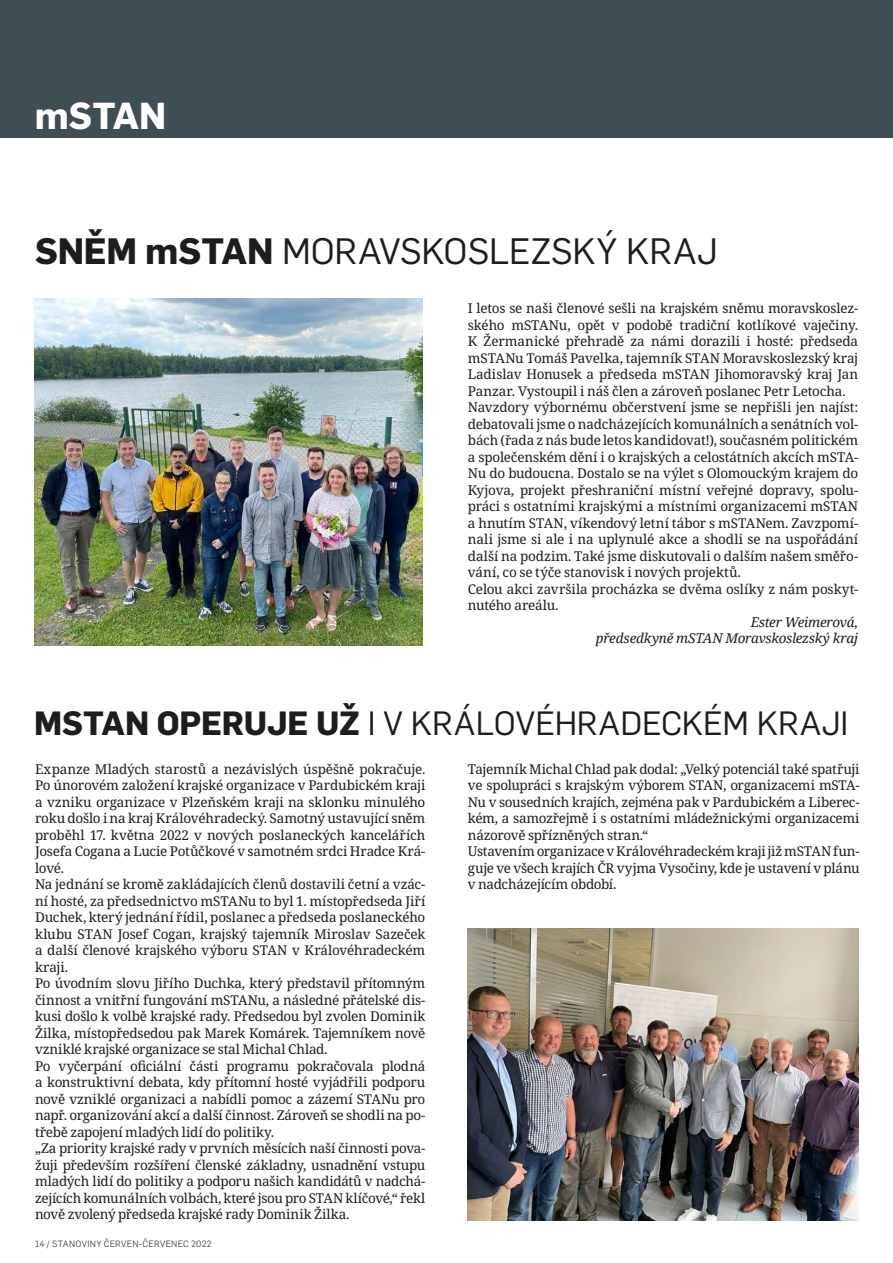
<style>
.page{position:relative;width:893px;height:1263px;background:#fff}
.page>*{position:absolute;margin:0;border:0;box-sizing:border-box;transform-origin:0 0}
.t1{font:700 36.9px "Flama";color:#fff}
.t2{font:36px "Flama";letter-spacing:-.005em;color:#1d1d1b}
.t3{font:33px "Flama";color:#1d1d1b}
.t4{font:13.5px/16.5px "Noto Serif";letter-spacing:-.015em;color:#1d1d1b}
.t5{font:italic 13.5px/16.5px "Noto Serif";letter-spacing:-.02em;color:#1d1d1b;text-align:right}
.t6{font:9px "Flama";letter-spacing:.03em;color:#3f4e55}
.s1{font-weight:700}
</style>
<div class="page">
<div style="left:0;top:0;width:893px;height:138px;background:#3f4e55"></div>
<img style="left:34px;top:299px;width:388px;height:346px">
<img style="left:468px;top:928px;width:391px;height:292px">
<h1 class="t1" style="left:35px;top:89px;width:133px">mSTAN</h1>
<h2 class="t2" style="left:35px;top:226px;width:684px"><span class="s1">SNĚM mSTAN</span> MORAVSKOSLEZSKÝ KRAJ</h2>
<p class="t4" style="left:468px;top:300px;width:392px">I letos se naši členové sešli na krajském sněmu moravskoslez&shy;ského mSTANu, opět v podobě tradiční kotlíkové vaječiny.<br>K Žermanické přehradě za námi dorazili i hosté: předseda mSTANu Tomáš Pavelka, tajemník STAN Moravskoslezský kraj Ladislav Honusek a předseda mSTAN Jihomoravský kraj Jan Panzar. Vystoupil i náš člen a zároveň poslanec Petr Letocha.<br>Navzdory výbornému občerstvení jsme se nepřišli jen najíst: debatovali jsme o nadcházejících komunálních a senátních vol&shy;bách (řada z nás bude letos kandidovat!), současném politickém a společenském dění i o krajských a celostátních akcích mSTA-Nu do budoucna. Dostalo se na výlet s Olomouckým krajem do Kyjova, projekt přeshraniční místní veřejné dopravy, spolu&shy;práci s ostatními krajskými a místními organizacemi mSTAN a hnutím STAN, víkendový letní tábor s mSTANem. Zavzpomí&shy;nali jsme si ale i na uplynulé akce a shodli se na uspořádání další na podzim. Také jsme diskutovali o dalším našem směřo&shy;vání, co se týče stanovisk i nových projektů.<br>Celou akci završila procházka se dvěma oslíky z nám poskyt&shy;nutého areálu.</p>
<p class="t5" style="left:596px;top:613px;width:264px">Ester Weimerová,<br>předsedkyně mSTAN Moravskoslezský kraj</p>
<h3 class="t3" style="left:34px;top:701px;width:816px"><span class="s1">MSTAN OPERUJE UŽ</span> I V KRÁLOVÉHRADECKÉM KRAJI</h3>
<p class="t4" style="left:35px;top:761px;width:392px">Expanze Mladých starostů a nezávislých úspěšně pokračuje.<br>Po únorovém založení krajské organizace v Pardubickém kraji a vzniku organizace v Plzeňském kraji na sklonku minulého roku došlo i na kraj Královéhradecký. Samotný ustavující sněm proběhl 17. května 2022 v nových poslaneckých kancelářích Josefa Cogana a Lucie Potůčkové v samotném srdci Hradce Krá&shy;lové.<br>Na jednání se kromě zakládajících členů dostavili četní a vzác&shy;ní hosté, za předsednictvo mSTANu to byl 1. místopředseda Jiří Duchek, který jednání řídil, poslanec a předseda poslaneckého klubu STAN Josef Cogan, krajský tajemník Miroslav Sazeček a další členové krajského výboru STAN v Královéhradeckém kraji.<br>Po úvodním slovu Jiřího Duchka, který představil přítomným činnost a vnitřní fungování mSTANu, a následné přátelské dis&shy;kusi došlo k volbě krajské rady. Předsedou byl zvolen Dominik Žilka, místopředsedou pak Marek Komárek. Tajemníkem nově vzniklé krajské organizace se stal Michal Chlad.<br>Po vyčerpání oficiální části programu pokračovala plodná a konstruktivní debata, kdy přítomní hosté vyjádřili podporu nově vzniklé organizaci a nabídli pomoc a zázemí STANu pro např. organizování akcí a další činnost. Zároveň se shodli na po&shy;třebě zapojení mladých lidí do politiky.<br>„Za priority krajské rady v prvních měsících naší činnosti pova&shy;žuji především rozšíření členské základny, usnadnění vstupu mladých lidí do politiky a podporu našich kandidátů v nadchá&shy;zejících komunálních volbách, které jsou pro STAN klíčové,“ řekl nově zvolený předseda krajské rady Dominik Žilka.</p>
<p class="t4" style="left:468px;top:761px;width:393px">Tajemník Michal Chlad pak dodal: „Velký potenciál také spatřuji ve spolupráci s krajským výborem STAN, organizacemi mSTA-Nu v sousedních krajích, zejména pak v Pardubickém a Liberec&shy;kém, a samozřejmě i s ostatními mládežnickými organizacemi názorově spřízněných stran.“<br>Ustavením organizace v Královéhradeckém kraji již mSTAN fun&shy;guje ve všech krajích ČR vyjma Vysočiny, kde je ustavení v plánu v nadcházejícím období.</p>
<p class="t6" style="left:35px;top:1238px;width:178px">14 / STANOVINY ČERVEN-ČERVENEC 2022</p>
</div>
